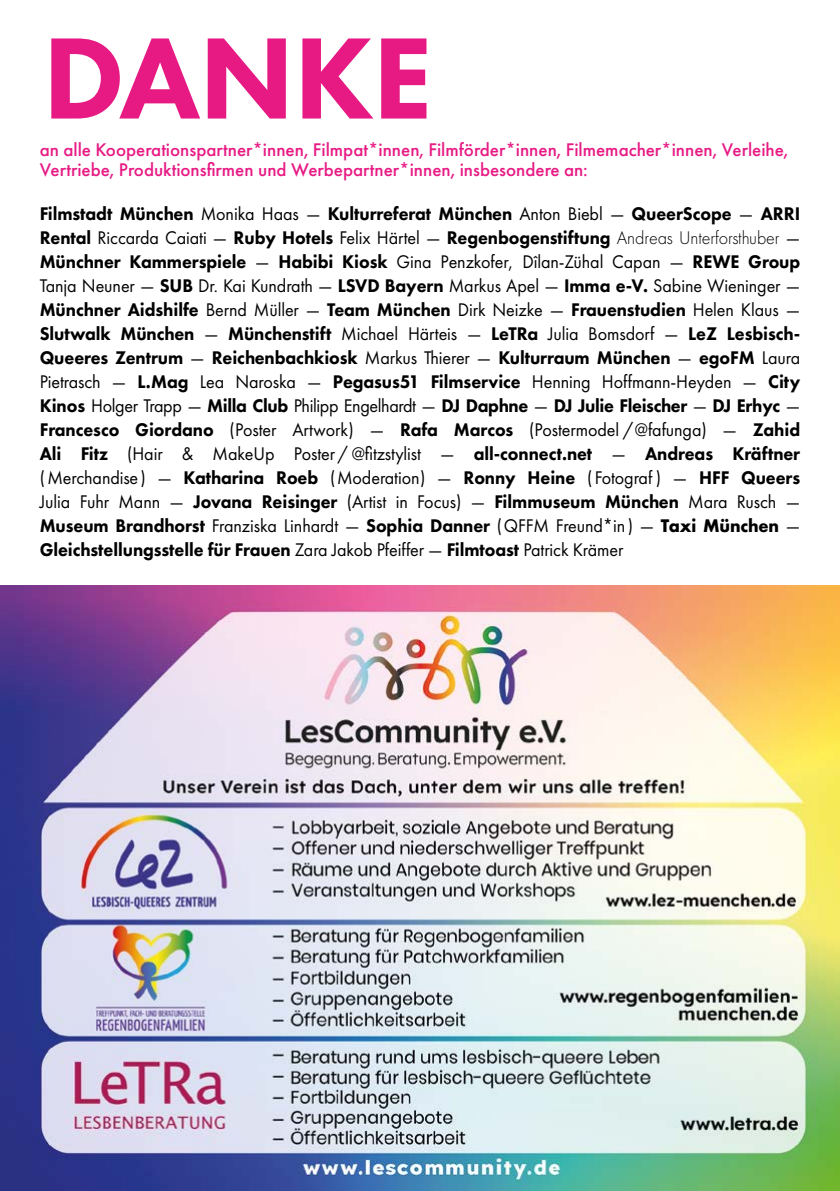
<style>
.page{position:relative;width:840px;height:1191px;background:#fff}
.page>*{position:absolute;margin:0;border:0;box-sizing:border-box;transform-origin:0 0}
.t1{font:800 120px "Futura PT";letter-spacing:-.015em;color:#e71a84}
.t2{font:800 19px/24px "Futura PT";letter-spacing:-.005em;color:#000;text-align:justify;scale:.95 1}
.t3{font:500 19px/20px "Futura PT";color:#e71a84}
.s1{font-weight:400}
.s2{font-weight:300}
.s3{font-weight:700}
</style>
<div class="page">
<img style="left:0;top:585px;width:839px;height:606px">
<h1 class="t1" style="left:43px;top:3px;width:391px">DANKE</h1>
<p class="t3" style="left:40px;top:139px;width:749px">an alle Kooperationspartner*innen, Filmpat*innen, Filmförder*innen, Filmemacher*innen, Verleihe,<br>Vertriebe, Produktionsfirmen und Werbepartner*innen, insbesondere an:</p>
<p class="t2" style="left:40px;top:201px;width:801px">Filmstadt München <span class="s1">Monika Haas —</span> Kulturreferat München <span class="s1">Anton Biebl —</span> QueerScope <span class="s1">—</span> ARRI Rental <span class="s1">Riccarda Caiati —</span> Ruby Hotels <span class="s1">Felix Härtel —</span> Regenbogenstiftung <span class="s2">Andreas Unterforsthuber</span> <span class="s1">— </span>Münchner Kammerspiele <span class="s1">—</span> Habibi Kiosk <span class="s1">Gina Penzkofer, Dîlan-Zühal Capan —</span> REWE Group <span class="s1">Tanja Neuner —</span> SUB <span class="s1">Dr. Kai Kundrath —</span> LSVD Bayern <span class="s1">Markus Apel —</span> Imma e-V. <span class="s1">Sabine Wieninger — </span>Münchner Aidshilfe <span class="s1">Bernd Müller —</span> Team München <span class="s1">Dirk Neizke —</span> Frauenstudien <span class="s1">Helen Klaus — </span>Slutwalk München <span class="s1">—</span> Münchenstift <span class="s1">Michael Härteis —</span> LeTRa <span class="s1">Julia Bomsdorf —</span> LeZ Lesbisch-Queeres Zentrum <span class="s1">—</span> Reichenbachkiosk <span class="s1">Markus Thierer —</span> Kulturraum München <span class="s1">—</span> egoFM <span class="s1">Laura Pietrasch —</span> L.Mag <span class="s1">Lea Naroska —</span> Pegasus51 Filmservice <span class="s1">Henning Hoffmann-Heyden —</span> City Kinos <span class="s1">Holger Trapp —</span> Milla Club <span class="s1">Philipp Engelhardt —</span> DJ Daphne <span class="s1">—</span> DJ Julie Fleischer <span class="s1">—</span> DJ Erhyc <span class="s1">— </span>Francesco Giordano <span class="s1">(Poster Artwork) —</span> Rafa Marcos <span class="s1">(Postermodel /@fafunga) —</span> Zahid Ali Fitz <span class="s1">(Hair &amp; MakeUp Poster / @fitzstylist —</span> all-connect.net <span class="s1">—</span> Andreas Kräftner <span class="s1">( Merchandise) —</span> Katharina Roeb <span class="s1">(Moderation) —</span> Ronny Heine <span class="s1">( Fotograf ) —</span> HFF Queers <span class="s1">Julia Fuhr Mann —</span> Jovana Reisinger <span class="s1">(Artist in Focus) —</span> Filmmuseum München <span class="s1">Mara Rusch — </span>Museum Brandhorst <span class="s1">Franziska Linhardt —</span> Sophia Danner <span class="s1">(QFFM Freund*in ) —</span> <span class="s3">Taxi München</span> <span class="s1">— </span>Gleichstellungsstelle für Frauen <span class="s1">Zara Jakob Pfeiffer —</span> Filmtoast <span class="s1">Patrick Krämer</span></p>
</div>
